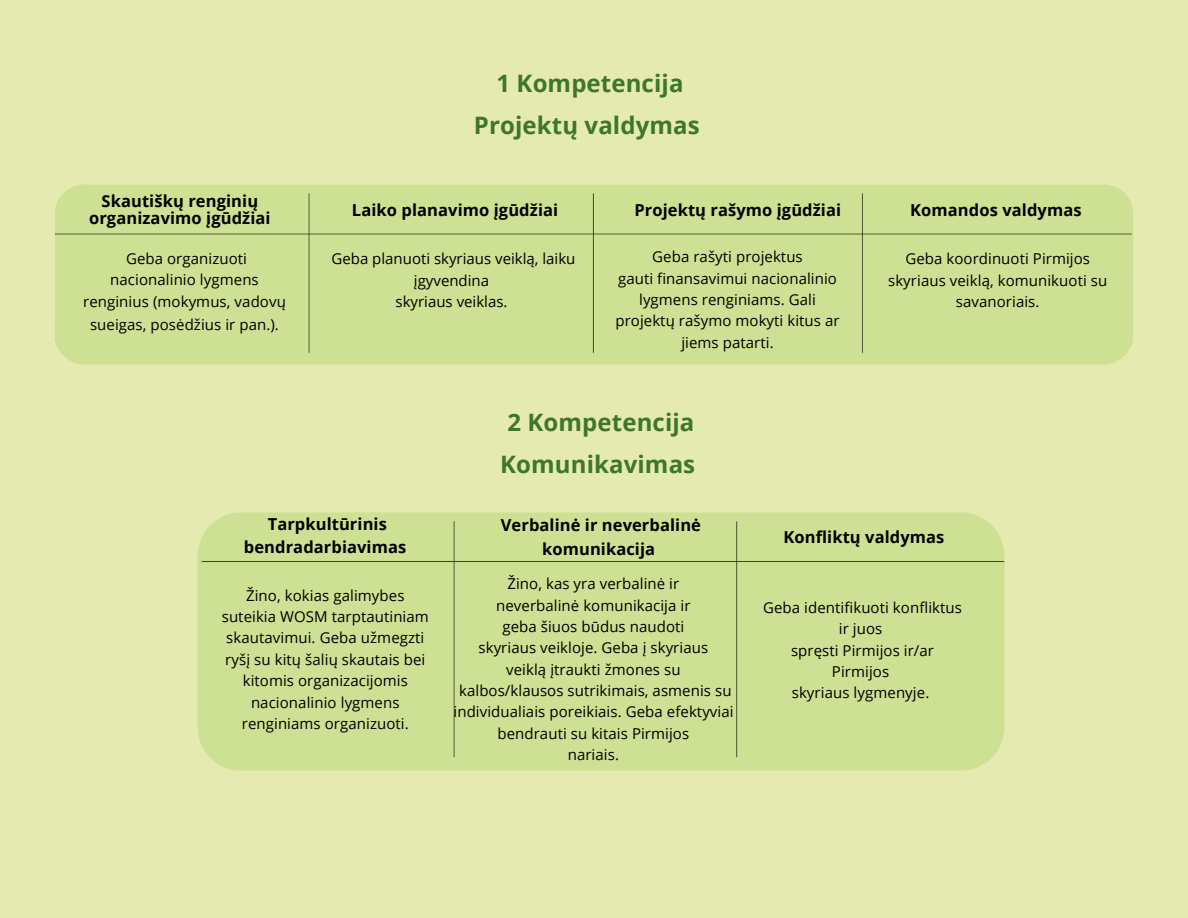
<style>
.page{position:relative;width:1188px;height:918px;background:#e5ebb0}
.page>*{position:absolute;margin:0;border:0;box-sizing:border-box;transform-origin:0 0}
.t1{font:700 24px/42.8px "Open Sans";letter-spacing:.005em;color:#3e762a;text-align:center}
.t2{font:700 16.5px/16.8px "Open Sans";letter-spacing:.005em;color:#000;text-align:center}
.t3{font:15px/21.3px "Open Sans";letter-spacing:.005em;color:#000;text-align:center}
</style>
<div class="page">
<div style="left:55px;top:184px;width:1078px;height:181px;background:#cee093"></div>
<div style="left:198px;top:512px;width:807px;height:259px;background:#cee093"></div>
<p class="t2" style="left:89px;top:192px;width:183px">Skautiškų renginių organizavimo įgūdžiai</p>
<p class="t3" style="left:126px;top:248px;width:122px">Geba organizuoti</p>
<h2 class="t3" style="left:110px;top:268px;width:150px">nacionalinio lygmens</h2>
<h2 class="t3" style="left:83px;top:291px;width:204px">renginius (mokymus, vadovų</h2>
<h2 class="t3" style="left:90px;top:313px;width:190px">sueigas, posėdžius ir pan.).</h2>
<h1 class="t1" style="left:474px;top:61px;width:227px">1 Kompetencija<br>Projektų valdymas</h1>
<h2 class="t2" style="left:352px;top:201px;width:208px">Laiko planavimo įgūdžiai</h2>
<p class="t3" style="left:332px;top:248px;width:245px">Geba planuoti skyriaus veiklą, laiku įgyvendina</p>
<p class="t3" style="left:396px;top:291px;width:113px">skyriaus veiklas.</p>
<p class="t2" style="left:634px;top:201px;width:208px">Projektų rašymo įgūdžiai</p>
<p class="t3" style="left:652px;top:246px;width:152px">Geba rašyti projektus</p>
<p class="t3" style="left:618px;top:267px;width:220px">gauti finansavimui nacionalinio</p>
<p class="t3" style="left:639px;top:289px;width:178px">lygmens renginiams. Gali</p>
<p class="t3" style="left:615px;top:310px;width:226px">projektų rašymo mokyti kitus ar</p>
<p class="t3" style="left:681px;top:331px;width:94px">jiems patarti.</p>
<p class="t1" style="left:500px;top:401px;width:196px;line-height:41.7px;text-align:left">2 Kompetencija<br>Komunikavimas</p>
<p class="t2" style="left:910px;top:201px;width:173px">Komandos valdymas</p>
<p class="t3" style="left:905px;top:248px;width:186px">Geba koordinuoti Pirmijos</p>
<p class="t3" style="left:888px;top:269px;width:221px">skyriaus veiklą, komunikuoti su</p>
<p class="t3" style="left:956px;top:291px;width:85px">savanoriais.</p>
<h2 class="t2" style="left:244px;top:513px;width:164px;line-height:22.5px">Tarpkultūrinis bendradarbiavimas</h2>
<p class="t2" style="left:501px;top:512px;width:202px;line-height:24.8px">Verbalinė ir neverbalinė komunikacija</p>
<h1 class="t3" style="left:246px;top:584px;width:160px">Žino, kokias galimybes</h1>
<p class="t3" style="left:222px;top:606px;width:209px">suteikia WOSM tarptautiniam</p>
<h2 class="t3" style="left:226px;top:627px;width:200px">skautavimui. Geba užmegzti</h2>
<h2 class="t3" style="left:225px;top:648px;width:202px">ryšį su kitų šalių skautais bei</h2>
<p class="t3" style="left:243px;top:670px;width:167px">kitomis organizacijomis</p>
<p class="t3" style="left:251px;top:691px;width:150px">nacionalinio lygmens</p>
<p class="t3" style="left:242px;top:712px;width:168px">renginiams organizuoti.</p>
<p class="t3" style="left:507px;top:573px;width:173px">Žino, kas yra verbalinė ir</p>
<p class="t3" style="left:496px;top:594px;width:196px">neverbalinė komunikacija ir</p>
<p class="t3" style="left:502px;top:615px;width:183px">geba šiuos būdus naudoti</p>
<p class="t3" style="left:479px;top:637px;width:231px">skyriaus veikloje. Geba į skyriaus</p>
<p class="t3" style="left:506px;top:658px;width:176px">veiklą įtraukti žmones su</p>
<p class="t3" style="left:454px;top:680px;width:282px">kalbos/klausos sutrikimais, asmenis su individualiais poreikiais. Geba efektyviai</p>
<p class="t3" style="left:497px;top:722px;width:193px">bendrauti su kitais Pirmijos</p>
<p class="t3" style="left:568px;top:744px;width:53px">nariais.</p>
<p class="t2" style="left:783px;top:528px;width:162px">Konfliktų valdymas</p>
<p class="t3" style="left:763px;top:596px;width:200px">Geba identifikuoti konfliktus ir juos</p>
<p class="t3" style="left:791px;top:639px;width:145px">spręsti Pirmijos ir/ar<br>Pirmijos</p>
<p class="t3" style="left:792px;top:682px;width:139px">skyriaus lygmenyje.</p>
</div>
